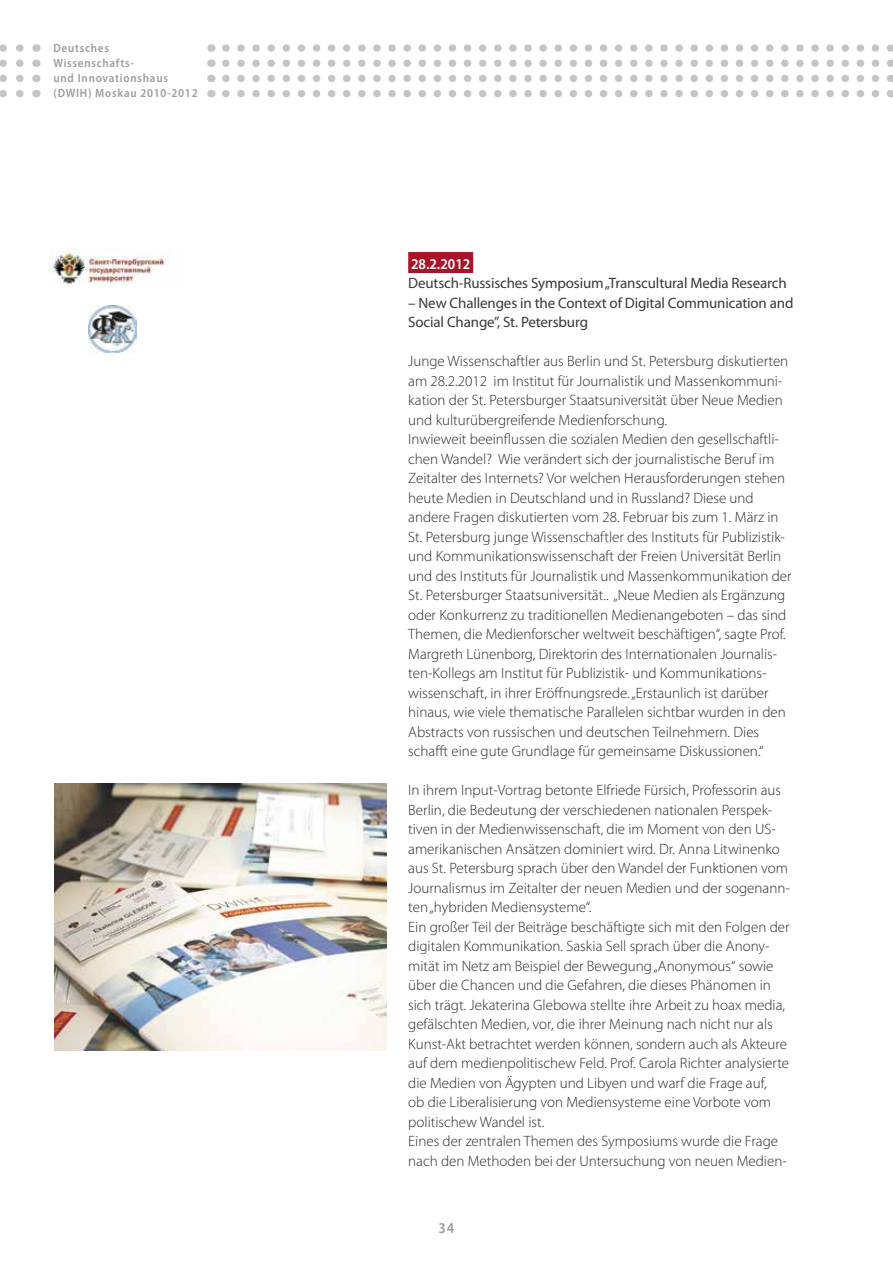
<style>
.page{position:relative;width:893px;height:1263px;background:#fff}
.page>*{position:absolute;margin:0;border:0;box-sizing:border-box;transform-origin:0 0}
.t1{font:300 15px/19.5px "Myriad Pro";color:#292929}
.t2{font:15px/19.5px "Myriad Pro";letter-spacing:-.01em;color:#393939}
.t3{font:600 semi-condensed 15px "Myriad Pro";color:#fff}
.t4{font:600 semi-condensed 15px "Myriad Pro";color:#9d9d9d}
.t5{font:600 semi-condensed 12px/15px "Myriad Pro";letter-spacing:.06em;color:#9d9d9d}
</style>
<div class="page">
<svg style="left:0;top:44px;width:24px;height:8px"></svg>
<svg style="left:0;top:59px;width:24px;height:8px"></svg>
<svg style="left:0;top:75px;width:24px;height:7px"></svg>
<svg style="left:0;top:90px;width:24px;height:7px"></svg>
<svg style="left:226px;top:44px;width:667px;height:8px"></svg>
<svg style="left:226px;top:59px;width:667px;height:8px"></svg>
<svg style="left:226px;top:75px;width:667px;height:7px"></svg>
<svg style="left:226px;top:90px;width:667px;height:7px"></svg>
<div style="left:408px;top:252px;width:65px;height:21px;background:#a9132a"></div>
<img style="left:54px;top:783px;width:333px;height:268px">
<div style="left:89px;top:305px;width:50px;height:47px;background:linear-gradient(to bottom,#fff,#fff)"></div>
<img style="left:89px;top:305px;width:47px;height:47px">
<img style="left:50px;top:249px;width:120px;height:35px">
<p class="t5" style="left:54px;top:40px;width:146px">Deutsches<br>Wissenschafts-<br>und Innovationshaus (DWIH) Moskau 2010-2012</p>
<p class="t3" style="left:411px;top:254px;width:61px">28.2.2012</p>
<p class="t2" style="left:408px;top:273px;width:380px">Deutsch-Russisches Symposium „Transcultural Media Research</p>
<p class="t2" style="left:408px;top:292px;width:387px">– New Challenges in the Context of Digital Communication and<br>Social Change”, St. Petersburg</p>
<p class="t1" style="left:408px;top:351px;width:385px">Junge Wissenschaftler aus Berlin und St. Petersburg diskutierten am 28.2.2012 im Institut für Journalistik und Massenkommuni&shy;kation der St. Petersburger Staatsuniversität über Neue Medien und kulturübergreifende Medienforschung.<br>Inwieweit beeinflussen die sozialen Medien den gesellschaftli&shy;chen Wandel? Wie verändert sich der journalistische Beruf im Zeitalter des Internets? Vor welchen Herausforderungen stehen heute Medien in Deutschland und in Russland? Diese und andere Fragen diskutierten vom 28. Februar bis zum 1. März in St. Petersburg junge Wissenschaftler des Instituts für Publizistik&shy;und Kommunikationswissenschaft der Freien Universität Berlin und des Instituts für Journalistik und Massenkommunikation der St. Petersburger Staatsuniversität.. „Neue Medien als Ergänzung oder Konkurrenz zu traditionellen Medienangeboten – das sind Themen, die Medienforscher weltweit beschäftigen“, sagte Prof.<br>Margreth Lünenborg, Direktorin des Internationalen Journalis&shy;ten-Kollegs am Institut für Publizistik- und Kommunikations&shy;wissenschaft, in ihrer Eröffnungsrede. „Erstaunlich ist darüber hinaus, wie viele thematische Parallelen sichtbar wurden in den Abstracts von russischen und deutschen Teilnehmern. Dies schafft eine gute Grundlage für gemeinsame Diskussionen.“</p>
<p class="t1" style="left:408px;top:780px;width:383px">In ihrem Input-Vortrag betonte Elfriede Fürsich, Professorin aus Berlin, die Bedeutung der verschiedenen nationalen Perspek&shy;tiven in der Medienwissenschaft, die im Moment von den US&shy;amerikanischen Ansätzen dominiert wird. Dr. Anna Litwinenko aus St. Petersburg sprach über den Wandel der Funktionen vom Journalismus im Zeitalter der neuen Medien und der sogenann&shy;ten „hybriden Mediensysteme“.<br>Ein großer Teil der Beiträge beschäftigte sich mit den Folgen der digitalen Kommunikation. Saskia Sell sprach über die Anony&shy;mität im Netz am Beispiel der Bewegung „Anonymous“ sowie über die Chancen und die Gefahren, die dieses Phänomen in sich trägt. Jekaterina Glebowa stellte ihre Arbeit zu hoax media, gefälschten Medien, vor, die ihrer Meinung nach nicht nur als Kunst-Akt betrachtet werden können, sondern auch als Akteure auf dem medienpolitischew Feld. Prof. Carola Richter analysierte die Medien von Ägypten und Libyen und warf die Frage auf,<br>ob die Liberalisierung von Mediensysteme eine Vorbote vom politischew Wandel ist.<br>Eines der zentralen Themen des Symposiums wurde die Frage nach den Methoden bei der Untersuchung von neuen Medien-</p>
<p class="t4" style="left:439px;top:1218px;width:17px">34</p>
</div>
